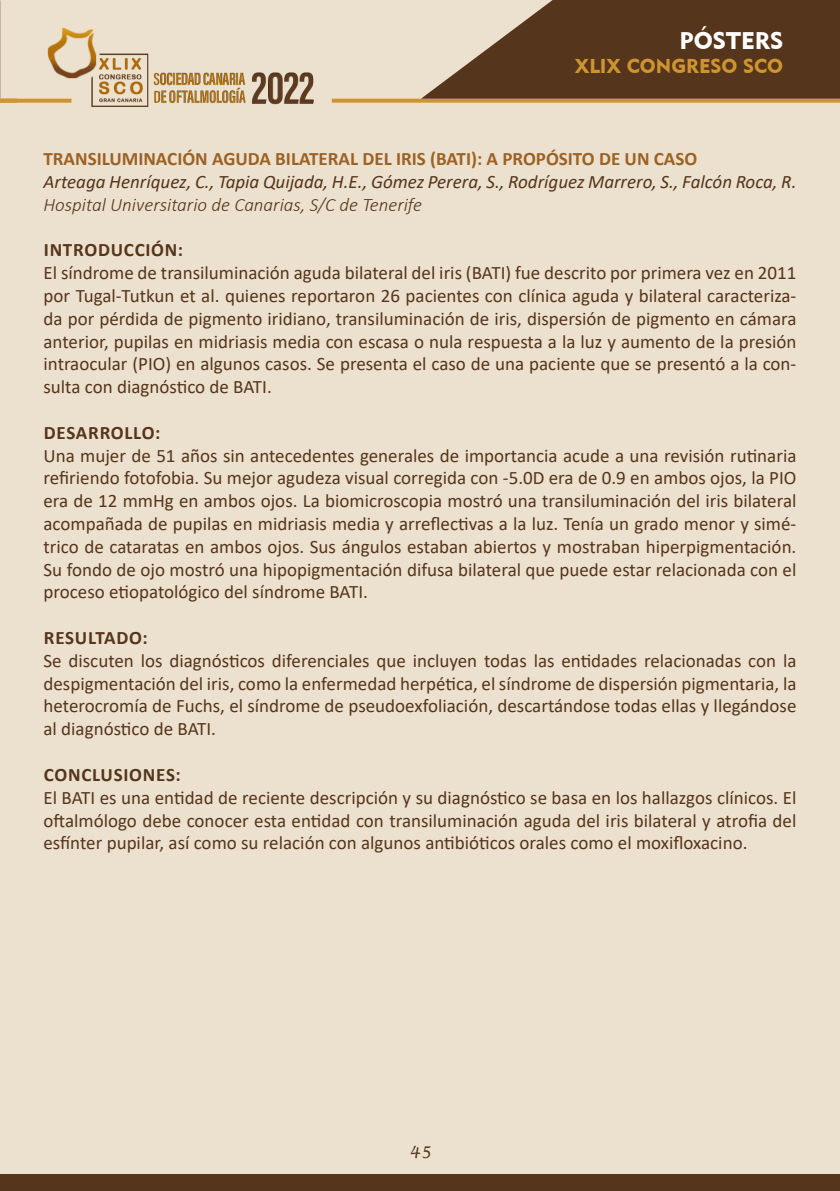
<style>
.page{position:relative;width:840px;height:1191px;background:#fff}
.page>*{position:absolute;margin:0;border:0;box-sizing:border-box;transform-origin:0 0}
.t1{font:24px "Geometric 415 BT Black A";color:#fff}
.t2{font:20px "Geometric 415 BT Black A";color:#ce9431}
.t3{font:19px/22.8px "Calibri";color:#55351b;text-align:justify}
.t4{font:italic 19px "Calibri";color:#55351b}
.t5{font:700 19px "Calibri";color:#9c6224}
.t6{font:700 19px "Calibri";letter-spacing:.04em;color:#55351b}
.t7{font:italic 300 19px "Calibri";color:#55351b}
.t8{font:italic 16px "Lucida Handwriting";color:#55351b}
</style>
<div class="page">
<div style="left:0;top:0;width:839px;height:1191px;background:#ece1ce"></div>
<svg style="left:331px;top:99px;width:508px;height:4px;background:#d09a3d"></svg>
<svg style="left:421px;top:0;width:418px;height:99px;fill:#55351b"></svg>
<img style="left:36px;top:27px;width:278px;height:80px">
<svg style="left:0;top:99px;width:71px;height:4px"></svg>
<div style="left:0;top:1174px;width:839px;height:17px;background:#55351b"></div>
<p class="t1" style="left:679px;top:26px;width:105px">PÓSTERS</p>
<p class="t2" style="left:574px;top:54px;width:210px">XLIX CONGRESO SCO</p>
<p class="t5" style="left:43px;top:145px;width:655px">TRANSILUMINACIÓN AGUDA BILATERAL DEL IRIS (BATI): A PROPÓSITO DE UN CASO</p>
<p class="t4" style="left:43px;top:168px;width:754px">Arteaga Henríquez, C., Tapia Quijada, H.E., Gómez Perera, S., Rodríguez Marrero, S., Falcón Roca, R.</p>
<p class="t7" style="left:43px;top:193px;width:380px">Hospital Universitario de Canarias, S/C de Tenerife</p>
<p class="t6" style="left:44px;top:236px;width:141px">INTRODUCCIÓN:</p>
<p class="t3" style="left:43px;top:261px;width:754px">El síndrome de transiluminación aguda bilateral del iris (BATI) fue descrito por primera vez en 2011 por Tugal-Tutkun et al. quienes reportaron 26 pacientes con clínica aguda y bilateral caracteriza&shy;da por pérdida de pigmento iridiano, transiluminación de iris, dispersión de pigmento en cámara anterior, pupilas en midriasis media con escasa o nula respuesta a la luz y aumento de la presión intraocular (PIO) en algunos casos. Se presenta el caso de una paciente que se presentó a la con&shy;sulta con diagnóstico de BATI.</p>
<p class="t6" style="left:44px;top:419px;width:118px">DESARROLLO:</p>
<p class="t3" style="left:43px;top:443px;width:754px">Una mujer de 51 años sin antecedentes generales de importancia acude a una revisión rutinaria refiriendo fotofobia. Su mejor agudeza visual corregida con -5.0D era de 0.9 en ambos ojos, la PIO era de 12 mmHg en ambos ojos. La biomicroscopia mostró una transiluminación del iris bilateral acompañada de pupilas en midriasis media y arreflectivas a la luz. Tenía un grado menor y simé&shy;trico de cataratas en ambos ojos. Sus ángulos estaban abiertos y mostraban hiperpigmentación.<br>Su fondo de ojo mostró una hipopigmentación difusa bilateral que puede estar relacionada con el proceso etiopatológico del síndrome BATI.</p>
<p class="t6" style="left:44px;top:624px;width:105px">RESULTADO:</p>
<p class="t3" style="left:43px;top:648px;width:754px">Se discuten los diagnósticos diferenciales que incluyen todas las entidades relacionadas con la despigmentación del iris, como la enfermedad herpética, el síndrome de dispersión pigmentaria, la heterocromía de Fuchs, el síndrome de pseudoexfoliación, descartándose todas ellas y llegándose al diagnóstico de BATI.</p>
<p class="t6" style="left:44px;top:761px;width:138px">CONCLUSIONES:</p>
<p class="t3" style="left:43px;top:785px;width:754px">El BATI es una entidad de reciente descripción y su diagnóstico se basa en los hallazgos clínicos. El oftalmólogo debe conocer esta entidad con transiluminación aguda del iris bilateral y atrofia del esfínter pupilar, así como su relación con algunos antibióticos orales como el moxifloxacino.</p>
<p class="t8" style="left:409px;top:1142px;width:23px">45</p>
</div>
